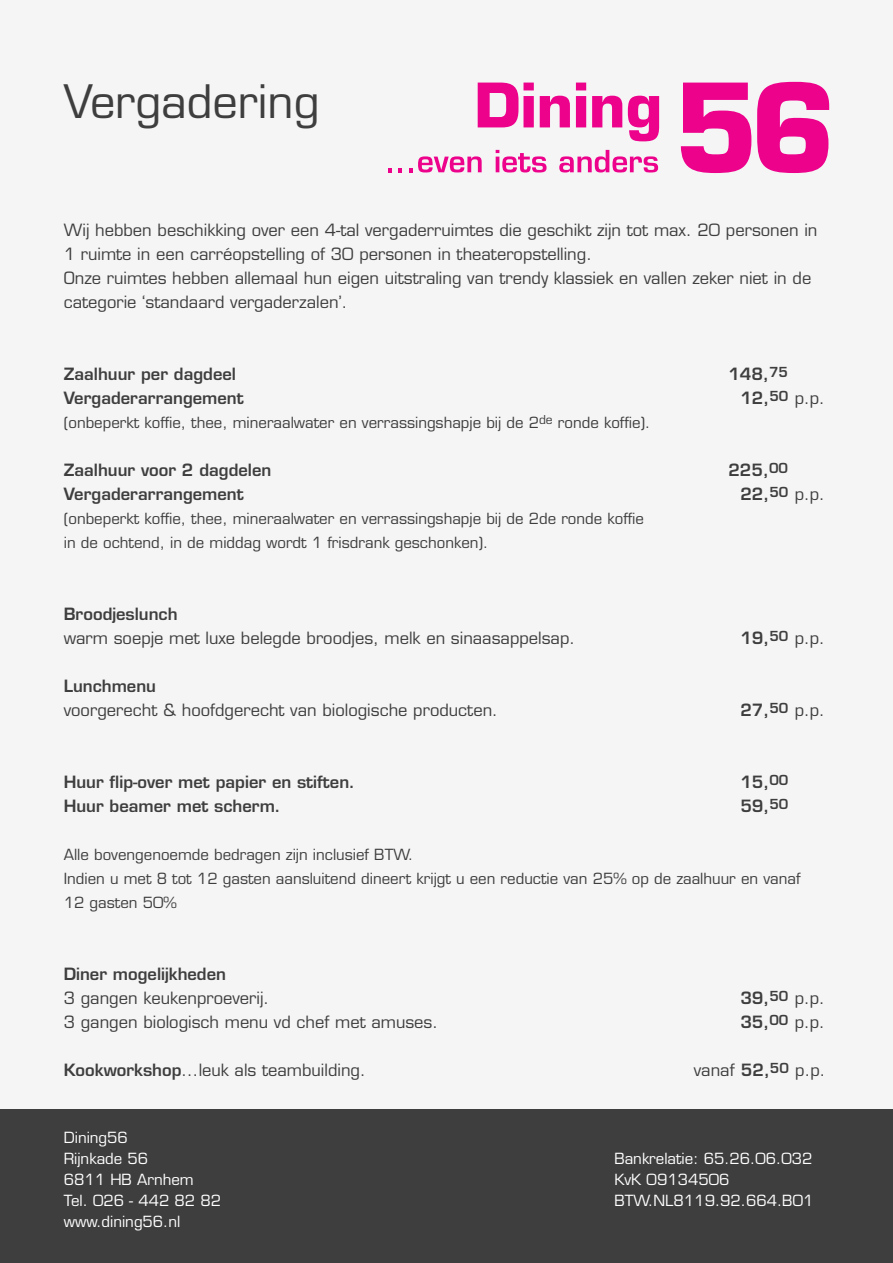
<style>
.page{position:relative;width:893px;height:1263px;background:#f5f5f6}
.page>*{position:absolute;margin:0;border:0;box-sizing:border-box;transform-origin:0 0}
.t1{font:45px "Eurostile";color:#3e3e3f}
.t2{font:16.5px/24px "Eurostile";color:#3e3e3f}
.t3{font:600 16.5px "Eurostile";color:#3e3e3f}
.t4{font:15px/24px "Eurostile";color:#3e3e3f}
.t5{font:15px/21px "Eurostile";color:#fff}
.s1{font-weight:600}
</style>
<div class="page">
<div style="left:0;top:1110px;width:893px;height:153px;background:#3e3e3f"></div>
<svg style="left:478px;top:83px;width:56px;height:44px"></svg>
<svg style="left:540px;top:96px;width:30px;height:31px"></svg>
<svg style="left:576px;top:83px;width:10px;height:44px"></svg>
<svg style="left:592px;top:96px;width:30px;height:31px"></svg>
<svg style="left:628px;top:96px;width:31px;height:45px"></svg>
<svg style="left:681px;top:83px;width:70px;height:90px"></svg>
<svg style="left:757px;top:82px;width:72px;height:91px"></svg>
<svg style="left:388px;top:168px;width:4px;height:4px"></svg>
<svg style="left:398px;top:168px;width:4px;height:4px"></svg>
<svg style="left:409px;top:156px;width:73px;height:16px"></svg>
<svg style="left:496px;top:150px;width:51px;height:22px"></svg>
<svg style="left:559px;top:150px;width:99px;height:22px"></svg>
<h1 class="t1" style="left:64px;top:74px;width:257px">Vergadering</h1>
<p class="t2" style="left:64px;top:218px;width:755px">Wij hebben beschikking over een 4-tal vergaderruimtes die geschikt zijn tot max. 20 personen in 1 ruimte in een carréopstelling of 30 personen in theateropstelling.<br>Onze ruimtes hebben allemaal hun eigen uitstraling van trendy klassiek en vallen zeker niet in de categorie ‘standaard vergaderzalen’.</p>
<p class="t3" style="left:64px;top:364px;width:174px">Zaalhuur per dagdeel</p>
<p class="t3" style="left:728px;top:364px;width:61px">148,<sup>75</sup></p>
<p class="t3" style="left:64px;top:388px;width:182px">Vergaderarrangement</p>
<p class="t2" style="left:740px;top:386px;width:86px"><span class="s1">12,</span><sup>50</sup> p.p.</p>
<p class="t4" style="left:64px;top:411px;width:588px">(onbeperkt koffie, thee, mineraalwater en verrassingshapje bij de 2<sup>de</sup> ronde koffie).</p>
<p class="t3" style="left:64px;top:460px;width:209px">Zaalhuur voor 2 dagdelen</p>
<p class="t3" style="left:728px;top:460px;width:61px">225,<sup>00</sup></p>
<p class="t3" style="left:64px;top:484px;width:182px">Vergaderarrangement</p>
<p class="t2" style="left:740px;top:482px;width:86px"><span class="s1">22,</span><sup>50</sup> p.p.</p>
<p class="t4" style="left:64px;top:507px;width:582px">(onbeperkt koffie, thee, mineraalwater en verrassingshapje bij de 2de ronde koffie in de ochtend, in de middag wordt 1 frisdrank geschonken).</p>
<p class="t3" style="left:64px;top:604px;width:115px">Broodjeslunch</p>
<p class="t2" style="left:64px;top:626px;width:513px">warm soepje met luxe belegde broodjes, melk en sinaasappelsap.</p>
<p class="t2" style="left:740px;top:626px;width:86px"><span class="s1">19,</span><sup>50</sup> p.p.</p>
<p class="t3" style="left:64px;top:676px;width:94px">Lunchmenu</p>
<p class="t2" style="left:64px;top:698px;width:436px">voorgerecht &amp; hoofdgerecht van biologische producten.</p>
<p class="t2" style="left:740px;top:698px;width:86px"><span class="s1">27,</span><sup>50</sup> p.p.</p>
<p class="t3" style="left:64px;top:772px;width:293px">Huur flip-over met papier en stiften.</p>
<p class="t3" style="left:740px;top:772px;width:50px">15,<sup>00</sup></p>
<p class="t3" style="left:64px;top:796px;width:218px">Huur beamer met scherm.</p>
<p class="t3" style="left:740px;top:796px;width:50px">59,<sup>50</sup></p>
<p class="t4" style="left:64px;top:843px;width:738px">Alle bovengenoemde bedragen zijn inclusief BTW.<br>Indien u met 8 tot 12 gasten aansluitend dineert krijgt u een reductie van 25% op de zaalhuur en vanaf<br>12 gasten 50%</p>
<p class="t3" style="left:64px;top:964px;width:164px">Diner mogelijkheden</p>
<p class="t2" style="left:64px;top:986px;width:207px">3 gangen keukenproeverij.</p>
<p class="t2" style="left:740px;top:986px;width:86px"><span class="s1">39,</span><sup>50</sup> p.p.</p>
<p class="t2" style="left:64px;top:1010px;width:376px">3 gangen biologisch menu vd chef met amuses.</p>
<p class="t2" style="left:740px;top:1010px;width:86px"><span class="s1">35,</span><sup>00</sup> p.p.</p>
<p class="t2" style="left:64px;top:1058px;width:303px"><span class="s1">Kookworkshop</span>...leuk als teambuilding.</p>
<p class="t2" style="left:694px;top:1058px;width:133px">vanaf <span class="s1">52,</span><sup>50</sup> p.p.</p>
<p class="t5" style="left:64px;top:1127px;width:86px">Dining56<br>Rijnkade 56</p>
<p class="t5" style="left:614px;top:1148px;width:200px">Bankrelatie: 65.26.06.032</p>
<p class="t5" style="left:64px;top:1169px;width:131px">6811 HB Arnhem</p>
<p class="t5" style="left:614px;top:1169px;width:117px">KvK 09134506</p>
<p class="t5" style="left:64px;top:1190px;width:159px">Tel. 026 - 442 82 82</p>
<p class="t5" style="left:614px;top:1190px;width:201px">BTW.NL8119.92.664.B01</p>
<p class="t5" style="left:64px;top:1211px;width:118px">www.dining56.nl</p>
</div>
